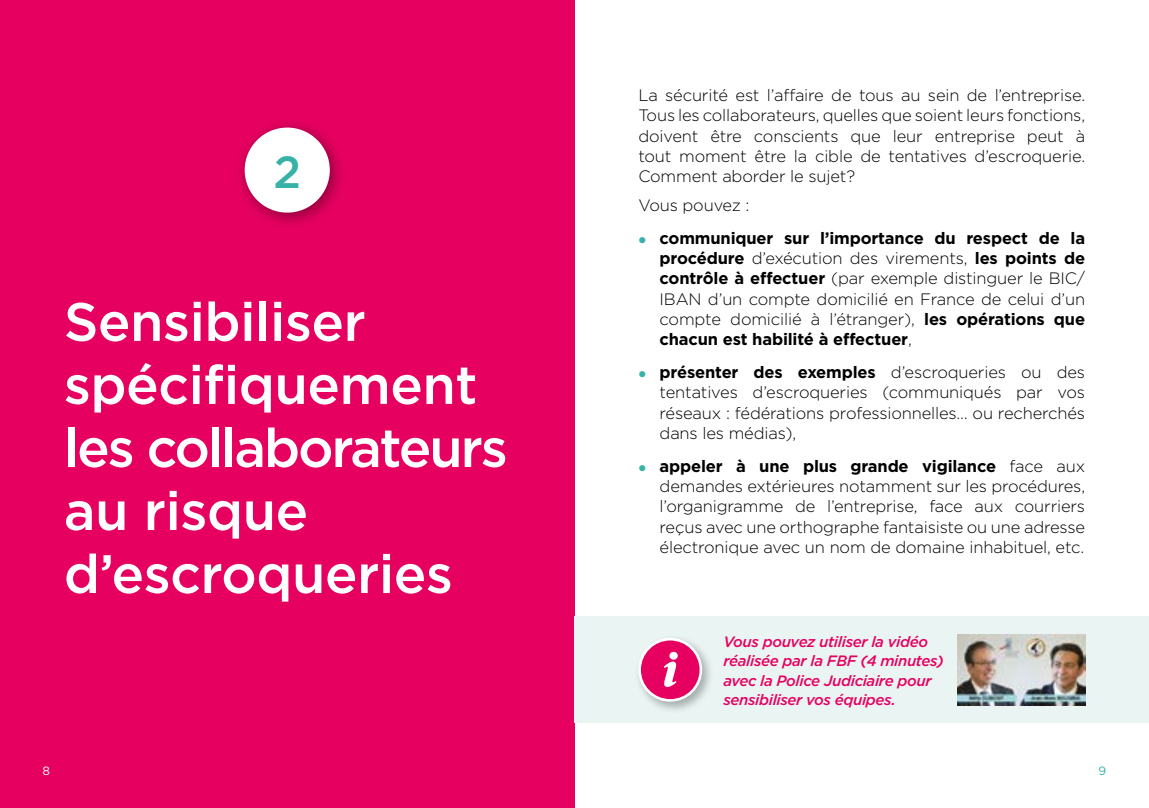
<style>
.page{position:relative;width:1149px;height:808px;background:#fff}
.page>*{position:absolute;margin:0;border:0;box-sizing:border-box;transform-origin:0 0}
.H1_-_chapitres{font:500 54px/63px "Gotham";letter-spacing:-.01em;color:#fff}
.H1_-_chapitres-2{font:500 45px "Gotham";color:#37b2a7}
.Texte_puce{font:300 16.5px/20.2px "Gotham";letter-spacing:-.01em;color:#000;text-align:justify}
.info_texte{font:italic 500 15px/19.5px "Gotham";letter-spacing:-.025em;color:#e60060}
.t1{font:12px "Gotham";color:#fff}
.t2{font:12px "Gotham";color:#37b2a7}
.s1{font-weight:700}
</style>
<div class="page">
<div style="left:0;top:0;width:574px;height:808px;background:#e60060"></div>
<div style="left:233px;top:116px;width:114px;height:114px;background:#000;opacity:.4"></div>
<div style="left:244px;top:128px;width:86px;height:85px;background:#fff;border-radius:50%"></div>
<div style="left:574px;top:617px;width:574px;height:106px;background:#e9f4f3"></div>
<div style="left:634px;top:634px;width:80px;height:80px;background:#000;opacity:.3"></div>
<div style="left:639px;top:639px;width:61px;height:61px;background:#e60060;border-radius:50%"></div>
<div style="left:638px;top:638px;width:64px;height:64px;border:3px solid #fff;border-radius:50%"></div>
<svg style="left:664px;top:652px;width:13px;height:35px"></svg>
<img style="left:957px;top:634px;width:127px;height:71px">
<h1 class="H1_-_chapitres-2" style="left:273px;top:143px;width:29px">2</h1>
<h1 class="H1_-_chapitres" style="left:64px;top:290px;width:445px">Sensibiliser spécifiquement les collaborateurs au risque d’escroqueries</h1>
<p class="Texte_puce" style="left:638px;top:85px;width:448px">La sécurité est l’affaire de tous au sein de l’entreprise.<br>Tous les collaborateurs, quelles que soient leurs fonctions, doivent être conscients que leur entreprise peut à tout moment être la cible de tentatives d’escroquerie.<br>Comment aborder le sujet?</p>
<p class="Texte_puce" style="left:638px;top:194px;width:113px">Vous pouvez :</p>
<p class="Texte_puce" style="left:659px;top:227px;width:427px"><span class="s1">communiquer sur l’importance du respect de la procédure</span> d’exécution des virements, <span class="s1">les points de contrôle à effectuer</span> (par exemple distinguer le BIC/ IBAN d’un compte domicilié en France de celui d’un compte domicilié à l’étranger), <span class="s1">les opérations que chacun est habilité à effectuer</span>,</p>
<p class="Texte_puce" style="left:659px;top:362px;width:427px"><span class="s1">présenter des exemples</span> d’escroqueries ou des tentatives d’escroqueries (communiqués par vos réseaux : fédérations professionnelles… ou recherchés dans les médias),</p>
<p class="Texte_puce" style="left:659px;top:455px;width:427px"><span class="s1">appeler à une plus grande vigilance</span> face aux demandes extérieures notamment sur les procédures, l’organigramme de l’entreprise, face aux courriers reçus avec une orthographe fantaisiste ou une adresse électronique avec un nom de domaine inhabituel, etc.</p>
<p class="info_texte" style="left:723px;top:631px;width:222px">Vous pouvez utiliser la vidéo réalisée par la FBF (4 minutes) avec la Police Judiciaire pour sensibiliser vos équipes.</p>
<p class="t1" style="left:43px;top:763px;width:9px">8</p>
<p class="t2" style="left:1098px;top:763px;width:9px">9</p>
</div>
